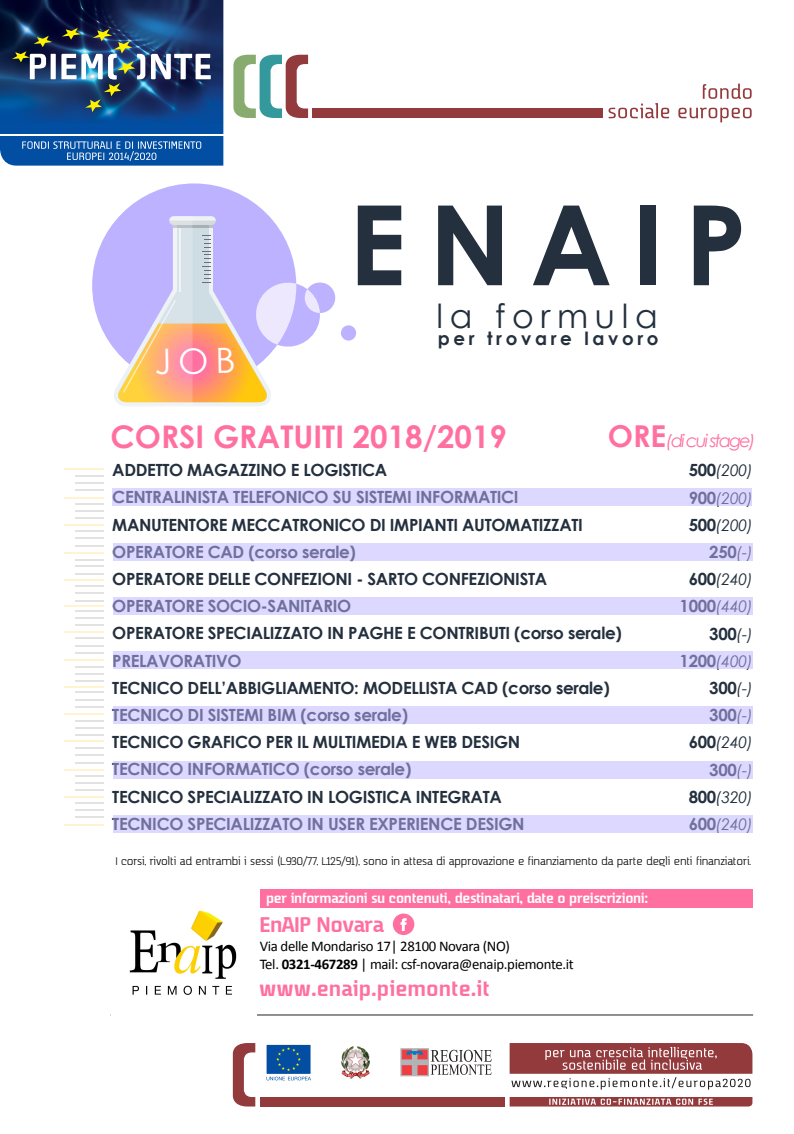
<style>
.page{position:relative;width:794px;height:1134px;background:#fff}
.page>*{position:absolute;margin:0;border:0;box-sizing:border-box;transform-origin:0 0}
.t1{font:700 110.88px "Century Gothic";letter-spacing:.185em;color:#24303e}
.t2{font:33.24px "Century Gothic";letter-spacing:.2em;color:#24303e}
.t3{font:700 31.2px "Century Gothic";color:#ff70a1}
.t4{font:700 25.2px "Rodian";color:#ff70a1}
.t5{font:700 25.2px "Rodian";letter-spacing:-.02em;color:#ff70a1}
.t6{font:700 18.28px "Century Gothic";letter-spacing:.2em;color:#24303e}
.t7{font:italic 17.64px "Century Gothic";letter-spacing:-.1em;color:#ff70a1}
.t8{font:700 16.8px/27.2px "Century Gothic";letter-spacing:-.02em;color:#24303e}
.t9{font:700 16.4px "Rodian";letter-spacing:-.02em;color:#fff}
.t10{font:italic 16px/27.2px "Century Gothic";letter-spacing:-.02em;color:#24303e;text-align:justify}
.t11{font:14.8px/18px "Calibri";letter-spacing:-.025em;color:#000}
.t12{font:300 13.2px "Rodian";letter-spacing:-.025em;color:#000}
.s1{font-weight:700;font-style:normal;font-size:30.16px}
.s2{font-weight:700;font-style:normal;font-size:16.8px}
.s3{font-weight:400;font-style:italic;font-size:16px}
.s4{font-weight:700}
</style>
<div class="page">
<div style="left:312px;top:108px;width:290px;height:10px;background:#933a3d"></div>
<svg style="left:233px;top:55px;width:75px;height:63px"></svg>
<img style="left:0;top:0;width:223px;height:166px">
<svg style="left:12px;top:36px;width:40px;height:43px;background:#44515c"></svg>
<div style="left:51px;top:54px;width:5px;height:25px;background:#fff"></div>
<svg style="left:151px;top:54px;width:60px;height:25px"></svg>
<img style="left:61px;top:28px;width:84px;height:84px">
<svg style="left:22px;top:141px;width:179px;height:20px;background:#2e6db2"></svg>
<hr style="left:0;top:134px;width:223px;height:2px;background:#fff">
<svg style="left:608px;top:84px;width:143px;height:38px"></svg>
<hr style="left:111px;top:1015px;width:642px;height:1px;background:#231f20">
<svg style="left:431px;top:1050px;width:61px;height:25px"></svg>
<svg style="left:401px;top:1048px;width:27px;height:28px"></svg>
<div style="left:418px;top:1065px;width:9px;height:10px;background:#ef3e42;border:1px solid #ef3e42"></div>
<div style="left:402px;top:1065px;width:9px;height:10px;background:#ef3e42;border:1px solid #ef3e42"></div>
<svg style="left:402px;top:1050px;width:9px;height:9px"></svg>
<svg style="left:418px;top:1050px;width:9px;height:9px"></svg>
<svg style="left:406px;top:1051px;width:17px;height:3px"></svg>
<div style="left:266px;top:1044px;width:45px;height:30px;background:#034ea2"></div>
<div style="left:266px;top:1044px;width:45px;height:30px;border:1px solid #fff"></div>
<svg style="left:276px;top:1047px;width:25px;height:24px"></svg>
<svg style="left:266px;top:1077px;width:45px;height:3px"></svg>
<img style="left:341px;top:1046px;width:29px;height:33px">
<div style="left:260px;top:1097px;width:245px;height:9px;background:#933a3d"></div>
<svg style="left:232px;top:1043px;width:23px;height:63px"></svg>
<svg style="left:509px;top:1043px;width:243px;height:46px"></svg>
<svg style="left:509px;top:1097px;width:243px;height:9px;background:#a65e60"></svg>
<div style="left:260px;top:890px;width:493px;height:18px;background:#ff70a1"></div>
<img style="left:111px;top:910px;width:145px;height:106px">
<svg style="left:393px;top:913px;width:21px;height:22px"></svg>
<hr style="left:65px;top:497px;width:39px;height:1px;background:#ffc80b">
<svg style="left:75px;top:490px;width:29px;height:1px"></svg>
<hr style="left:75px;top:482px;width:29px;height:2px;background:#6d6e71">
<svg style="left:75px;top:475px;width:29px;height:1px"></svg>
<hr style="left:75px;top:517px;width:29px;height:2px;background:#6d6e71">
<hr style="left:75px;top:510px;width:29px;height:2px;background:#6d6e71">
<hr style="left:75px;top:503px;width:29px;height:2px;background:#6d6e71">
<hr style="left:65px;top:468px;width:39px;height:2px;background:#ffc80b">
<hr style="left:65px;top:524px;width:39px;height:1px;background:#ffc80b">
<hr style="left:65px;top:552px;width:39px;height:2px;background:#ffc80b">
<hr style="left:75px;top:545px;width:29px;height:2px;background:#6d6e71">
<svg style="left:75px;top:538px;width:29px;height:1px"></svg>
<hr style="left:75px;top:530px;width:29px;height:2px;background:#6d6e71">
<svg style="left:75px;top:573px;width:29px;height:1px"></svg>
<svg style="left:75px;top:566px;width:29px;height:1px"></svg>
<svg style="left:75px;top:559px;width:29px;height:1px"></svg>
<hr style="left:65px;top:579px;width:39px;height:2px;background:#ffc80b">
<hr style="left:65px;top:605px;width:39px;height:2px;background:#ffc80b">
<svg style="left:75px;top:600px;width:29px;height:1px"></svg>
<hr style="left:75px;top:592px;width:29px;height:2px;background:#6d6e71">
<hr style="left:75px;top:585px;width:29px;height:2px;background:#6d6e71">
<hr style="left:75px;top:624px;width:29px;height:2px;background:#6d6e71">
<hr style="left:75px;top:617px;width:29px;height:2px;background:#6d6e71">
<hr style="left:75px;top:610px;width:29px;height:2px;background:#6d6e71">
<hr style="left:65px;top:631px;width:39px;height:2px;background:#ffc80b">
<hr style="left:65px;top:659px;width:39px;height:2px;background:#ffc80b">
<hr style="left:75px;top:652px;width:29px;height:2px;background:#6d6e71">
<svg style="left:75px;top:645px;width:29px;height:1px"></svg>
<svg style="left:75px;top:638px;width:29px;height:1px"></svg>
<svg style="left:75px;top:680px;width:29px;height:1px"></svg>
<svg style="left:75px;top:673px;width:29px;height:1px"></svg>
<svg style="left:75px;top:666px;width:29px;height:1px"></svg>
<hr style="left:65px;top:686px;width:39px;height:2px;background:#ffc80b">
<hr style="left:65px;top:713px;width:39px;height:2px;background:#ffc80b">
<hr style="left:75px;top:706px;width:29px;height:2px;background:#6d6e71">
<svg style="left:75px;top:699px;width:29px;height:1px"></svg>
<svg style="left:75px;top:692px;width:29px;height:1px"></svg>
<svg style="left:75px;top:734px;width:29px;height:1px"></svg>
<svg style="left:75px;top:727px;width:29px;height:1px"></svg>
<hr style="left:75px;top:720px;width:29px;height:2px;background:#6d6e71">
<hr style="left:65px;top:740px;width:39px;height:2px;background:#ffc80b">
<hr style="left:65px;top:769px;width:39px;height:1px;background:#ffc80b">
<svg style="left:75px;top:762px;width:29px;height:1px"></svg>
<hr style="left:75px;top:754px;width:29px;height:2px;background:#6d6e71">
<hr style="left:75px;top:747px;width:29px;height:2px;background:#6d6e71">
<hr style="left:75px;top:789px;width:29px;height:2px;background:#6d6e71">
<hr style="left:75px;top:782px;width:29px;height:2px;background:#6d6e71">
<hr style="left:75px;top:775px;width:29px;height:2px;background:#6d6e71">
<hr style="left:65px;top:796px;width:39px;height:2px;background:#ffc80b">
<hr style="left:65px;top:824px;width:39px;height:1px;background:#ffc80b">
<hr style="left:75px;top:816px;width:29px;height:2px;background:#6d6e71">
<svg style="left:75px;top:809px;width:29px;height:1px"></svg>
<svg style="left:75px;top:802px;width:29px;height:1px"></svg>
<svg style="left:341px;top:325px;width:15px;height:16px"></svg>
<div style="left:92px;top:183px;width:204px;height:204px;background:#bcb2ff;border-radius:50%"></div>
<div style="left:112px;top:488px;width:639px;height:18px;background:#ddd8ff"></div>
<div style="left:113px;top:543px;width:640px;height:18px;background:#ddd8ff"></div>
<div style="left:113px;top:597px;width:640px;height:18px;background:#ddd8ff"></div>
<div style="left:113px;top:651px;width:640px;height:18px;background:#ddd8ff"></div>
<div style="left:113px;top:706px;width:640px;height:18px;background:#ddd8ff"></div>
<div style="left:113px;top:761px;width:639px;height:18px;background:#ddd8ff"></div>
<div style="left:113px;top:815px;width:639px;height:18px;background:#ddd8ff"></div>
<svg style="left:113px;top:216px;width:222px;height:190px"></svg>
<h1 class="t1" style="left:348px;top:161px;width:400px">ENAIP</h1>
<h2 class="t2" style="left:436px;top:293px;width:223px">la formula</h2>
<p class="t6" style="left:438px;top:324px;width:222px">per trovare lavoro</p>
<h3 class="t3" style="left:111px;top:413px;width:398px">CORSI GRATUITI 2018/2019</h3>
<p class="t7" style="left:608px;top:429px;width:149px"><span class="s1">ORE</span>(di cui stage)</p>
<p class="t8" style="left:112px;top:456px;width:511px">ADDETTO MAGAZZINO E LOGISTICA<br>CENTRALINISTA TELEFONICO SU SISTEMI INFORMATICI MANUTENTORE MECCATRONICO DI IMPIANTI AUTOMATIZZATI OPERATORE CAD (corso serale)<br>OPERATORE DELLE CONFEZIONI - SARTO CONFEZIONISTA OPERATORE SOCIO-SANITARIO<br>OPERATORE SPECIALIZZATO IN PAGHE E CONTRIBUTI (corso serale)<br>PRELAVORATIVO<br>TECNICO DELL’ABBIGLIAMENTO: MODELLISTA CAD (corso serale)<br>TECNICO DI SISTEMI BIM (corso serale)<br>TECNICO GRAFICO PER IL MULTIMEDIA E WEB DESIGN<br>TECNICO INFORMATICO (corso serale)<br>TECNICO SPECIALIZZATO IN LOGISTICA INTEGRATA<br>TECNICO SPECIALIZZATO IN USER EXPERIENCE DESIGN</p>
<p class="t12" style="left:115px;top:855px;width:637px">I corsi, rivolti ad entrambi i sessi (L.930/77, L.125/91), sono in attesa di approvazione e finanziamento da parte degli enti finanziatori.</p>
<p class="t10" style="left:688px;top:457px;width:66px"><span class="s2">500</span>(200)<br><span class="s2">900</span>(200)<br><span class="s2">500</span>(200)</p>
<p class="t8" style="left:709px;top:538px;width:45px">250<span class="s3">(-)</span></p>
<p class="t10" style="left:679px;top:566px;width:75px;text-align:center"><span class="s2">600</span>(240)<br><span class="s2">1000</span>(440)</p>
<p class="t8" style="left:709px;top:619px;width:45px">300<span class="s3">(-)</span></p>
<p class="t10" style="left:679px;top:647px;width:75px"><span class="s2">1200</span>(400)</p>
<p class="t8" style="left:709px;top:674px;width:45px">300<span class="s3">(-)<br></span>300<span class="s3">(-)</span></p>
<p class="t10" style="left:688px;top:729px;width:66px"><span class="s2">600</span>(240)</p>
<p class="t8" style="left:709px;top:755px;width:45px">300<span class="s3">(-)</span></p>
<p class="t10" style="left:688px;top:783px;width:66px"><span class="s2">800</span>(320)<br><span class="s2">600</span>(240)</p>
<p class="t9" style="left:266px;top:890px;width:383px">per informazioni su contenuti, destinatari, date o preiscrizioni:</p>
<h3 class="t5" style="left:259px;top:912px;width:126px">EnAIP Novara</h3>
<p class="t11" style="left:260px;top:937px;width:316px">Via delle Mondariso 17| 28100 Novara (NO)<br>Tel. <span class="s4">0321-467289</span> | mail: csf-novara@enaip.piemonte.it</p>
<h3 class="t4" style="left:259px;top:976px;width:232px">www.enaip.piemonte.it</h3>
</div>
